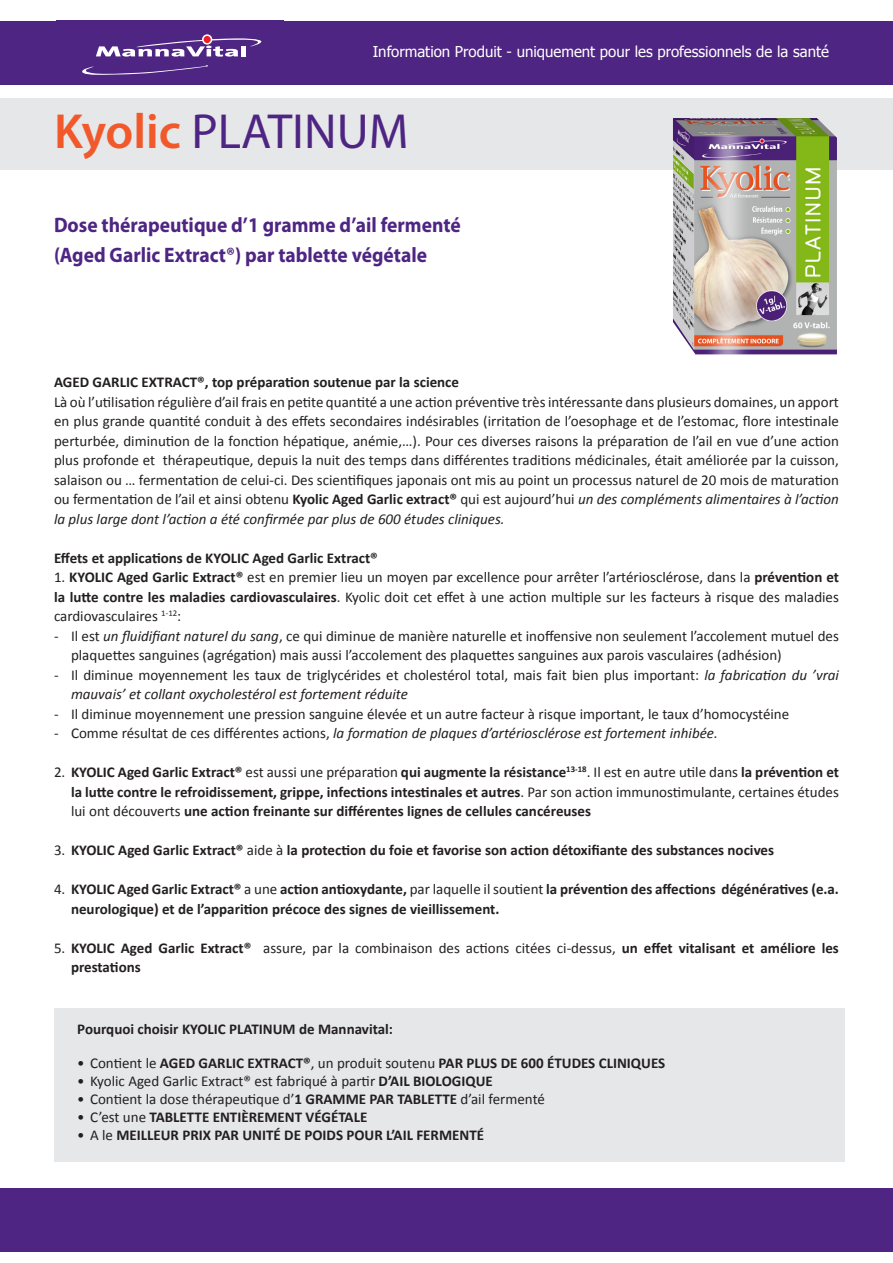
<style>
.page{position:relative;width:893px;height:1263px;background:#fff}
.page>*{position:absolute;margin:0;border:0;box-sizing:border-box;transform-origin:0 0}
.t1{font:49.5px "Myriad Pro";color:#4e2582}
.t2{font:700 21px "Myriad Pro";color:#4e2582;scale:.93 1}
.t3{font:15px/19.5px "Calibri";color:#231f20;text-align:justify}
.t4{font:700 15px/19.5px "Calibri";color:#231f20}
.t5{font:italic 15px "Calibri";color:#231f20}
.t6{font:15px "Tahoma";color:#fff}
.s1{font-weight:600;color:#f1592b}
.s2{font-weight:700}
.s3{font-style:italic}
.s4{font-style:normal}
.s5{font-weight:400}
</style>
<div class="page">
<div style="left:0;top:1188px;width:893px;height:64px;background:#4e2582"></div>
<div style="left:54px;top:1008px;width:790px;height:153px;background:#e6e7e9"></div>
<div style="left:0;top:98px;width:893px;height:71px;background:#e6e7e9"></div>
<div style="left:0;top:21px;width:893px;height:64px;background:#4e2582"></div>
<svg style="left:96px;top:38px;width:165px;height:19px"></svg>
<svg style="left:202px;top:34px;width:10px;height:11px"></svg>
<div style="left:204px;top:36px;width:7px;height:7px;background:#ee1d23;border-radius:50%"></div>
<svg style="left:82px;top:66px;width:126px;height:9px"></svg>
<img style="left:673px;top:118px;width:164px;height:236px">
<p class="t6" style="left:373px;top:41px;width:458px">Information Produit - uniquement pour les professionnels de la santé</p>
<p class="t1" style="left:54px;top:101px;width:356px"><span class="s1">Kyolic</span> PLATINUM</p>
<p class="t2" style="left:54px;top:211px;width:439px">Dose thérapeutique d’1 gramme d’ail fermenté</p>
<p class="t2" style="left:54px;top:241px;width:403px">(Aged Garlic Extract®) par tablette végétale</p>
<p class="t4" style="left:54px;top:372px;width:407px">AGED GARLIC EXTRACT®, top préparation soutenue par la science</p>
<p class="t3" style="left:54px;top:392px;width:786px">Là où l’utilisation régulière d’ail frais en petite quantité a une action préventive très intéressante dans plusieurs domaines, un apport en plus grande quantité conduit à des effets secondaires indésirables (irritation de l’oesophage et de l’estomac, flore intestinale perturbée, diminution de la fonction hépatique, anémie,…). Pour ces diverses raisons la préparation de l’ail en vue d’une action plus profonde et thérapeutique, depuis la nuit des temps dans différentes traditions médicinales, était améliorée par la cuisson, salaison ou … fermentation de celui-ci. Des scientifiques japonais ont mis au point un processus naturel de 20 mois de maturation ou fermentation de l’ail et ainsi obtenu <span class="s2">Kyolic Aged Garlic extract®</span> qui est aujourd’hui <span class="s3">un des compléments alimentaires à l’action la plus large dont l’action a été confirmée par plus de 600 études cliniques.</span></p>
<p class="t4" style="left:54px;top:548px;width:325px">Effets et applications de KYOLIC Aged Garlic Extract®</p>
<p class="t3" style="left:54px;top:567px;width:786px">1. <span class="s2">KYOLIC Aged Garlic Extract®</span> est en premier lieu un moyen par excellence pour arrêter l’artériosclérose, dans la <span class="s2">prévention et la lutte contre les maladies cardiovasculaires</span>. Kyolic doit cet effet à une action multiple sur les facteurs à risque des maladies cardiovasculaires <sup>1-12</sup>:</p>
<p class="t3" style="left:71px;top:626px;width:769px;text-indent:-17px">- Il est <span class="s3">un fluidifiant naturel du sang</span>, ce qui diminue de manière naturelle et inoffensive non seulement l’accolement mutuel des plaquettes sanguines (agrégation) mais aussi l’accolement des plaquettes sanguines aux parois vasculaires (adhésion)</p>
<p class="t3" style="left:71px;top:665px;width:769px;text-indent:-17px">- Il diminue moyennement les taux de triglycérides et cholestérol total, mais fait bien plus important: <span class="s3">la fabrication du ’vrai mauvais’ et collant oxycholestérol est fortement réduite</span></p>
<p class="t3" style="left:54px;top:704px;width:737px">- Il diminue moyennement une pression sanguine élevée et un autre facteur à risque important, le taux d’homocystéine</p>
<p class="t5" style="left:54px;top:723px;width:665px"><span class="s4">- Comme résultat de ces différentes actions,</span> la formation de plaques d’artériosclérose est fortement inhibée.</p>
<p class="t4" style="left:71px;top:762px;width:769px;text-align:justify;text-indent:-17px"><span class="s5">2.</span> KYOLIC Aged Garlic Extract® <span class="s5">est aussi une préparation</span> qui augmente la résistance<sup>13-18</sup><span class="s5">. Il est en autre utile dans</span> la prévention et la lutte contre le refroidissement, grippe, infections intestinales et autres<span class="s5">. Par son action immunostimulante, certaines études lui ont découverts</span> une action freinante sur différentes lignes de cellules cancéreuses</p>
<p class="t4" style="left:54px;top:840px;width:722px"><span class="s5">3.</span> KYOLIC Aged Garlic Extract® <span class="s5">aide à</span> la protection du foie et favorise son action détoxifiante des substances nocives</p>
<p class="t4" style="left:71px;top:879px;width:769px;text-indent:-17px"><span class="s5">4.</span> KYOLIC Aged Garlic Extract® <span class="s5">a une</span> action antioxydante, <span class="s5">par laquelle il soutient</span> la prévention des affections dégénératives (e.a. neurologique) et de l’apparition précoce des signes de vieillissement.</p>
<p class="t4" style="left:71px;top:938px;width:769px;text-indent:-17px"><span class="s5">5.</span> KYOLIC Aged Garlic Extract® <span class="s5">assure, par la combinaison des actions citées ci-dessus,</span> un effet vitalisant et améliore les prestations</p>
<p class="t4" style="left:77px;top:1019px;width:317px">Pourquoi choisir KYOLIC PLATINUM de Mannavital:</p>
<p class="t4" style="left:77px;top:1053px;width:589px"><span class="s5">• Contient le</span> AGED GARLIC EXTRACT®<span class="s5">, un produit soutenu</span> PAR PLUS DE 600 ÉTUDES CLINIQUES</p>
<p class="t3" style="left:77px;top:1071px;width:417px">• Kyolic Aged Garlic Extract® est fabriqué à partir <span class="s2">D’AIL BIOLOGIQUE</span></p>
<p class="t3" style="left:77px;top:1089px;width:469px">• Contient la dose thérapeutique d’<span class="s2">1 GRAMME PAR TABLETTE</span> d’ail fermenté</p>
<p class="t4" style="left:77px;top:1107px;width:292px"><span class="s5">• C’est une</span> TABLETTE ENTIÈREMENT VÉGÉTALE</p>
<p class="t4" style="left:77px;top:1125px;width:408px"><span class="s5">• A le</span> MEILLEUR PRIX PAR UNITÉ DE POIDS POUR L’AIL FERMENTÉ</p>
</div>
